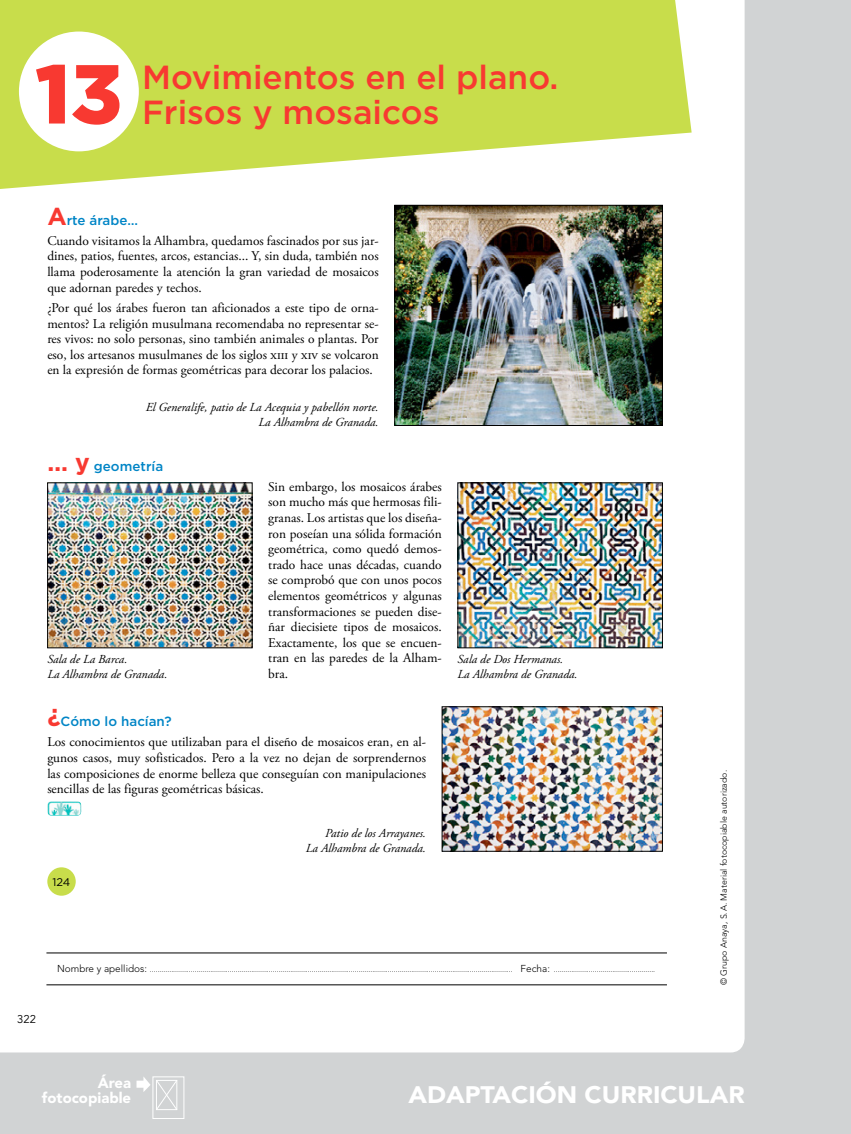
<style>
.page{position:relative;width:851px;height:1134px;background:#fff}
.page>*{position:absolute;margin:0;border:0;box-sizing:border-box;transform-origin:0 0}
.t1{font:900 83.5px "Gotham";color:#f83931}
.t2{font:500 33.38px/35.6px "Gotham";color:#f83931}
.t3{font:900 23.75px "Avenir LT Std";color:#fff;scale:1.06 1}
.t4{font:900 14.88px/14.9px "Avenir LT Std";color:#fff;text-align:right}
.t5{font:13.38px/15.6px "Adobe Garamond Pro";color:#000;text-align:justify}
.t6{font:500 13.38px "Gotham";color:#0085c6}
.t7{font:italic 12.25px/14.5px "Adobe Garamond Pro";color:#000;text-align:right}
.t8{font:11.25px "Avenir LT Std";color:#000}
.t9{font:11.12px "Gotham";color:#000}
.t10{font:300 8.75px "Avenir LT Std";color:#000}
.t11{font:300 7.5px "Avenir LT Std";color:#000}
.s1{font-family:"Gotham";font-weight:700;font-size:24.5px;color:#f83931}
.s2{font-family:"Gotham";font-weight:500;color:#0085c6}
.s3{font-weight:700;font-size:24.5px;color:#f83931}
.s4{font-size:10px}
</style>
<div class="page">
<div style="left:0;top:0;width:850px;height:1134px;background:#d1d3d4"></div>
<div style="left:0;top:0;width:744px;height:1052px;background:#fff"></div>
<div style="left:152px;top:1076px;width:32px;height:43px;border:1px solid #fff"></div>
<svg style="left:136px;top:1076px;width:42px;height:35px"></svg>
<hr style="left:46px;top:953px;width:620px;height:1px;background:#000">
<hr style="left:46px;top:984px;width:620px;height:1px;background:#000">
<div style="left:0;top:0;width:709px;height:914px;background:#fff"></div>
<svg style="left:0;top:0;width:691px;height:189px;fill:#c8dd4b"></svg>
<div style="left:47px;top:867px;width:29px;height:29px;background:#c8dd4b;border-radius:50%"></div>
<div style="left:19px;top:32px;width:120px;height:119px;background:#fff;border-radius:50%"></div>
<img style="left:443px;top:708px;width:217px;height:141px">
<div style="left:441px;top:706px;width:221px;height:145px;border:1px solid #000"></div>
<img style="left:459px;top:484px;width:201px;height:162px">
<div style="left:457px;top:482px;width:205px;height:166px;border:1px solid #000"></div>
<img style="left:396px;top:207px;width:264px;height:217px">
<div style="left:394px;top:205px;width:268px;height:221px;border:1px solid #000"></div>
<img style="left:47px;top:801px;width:34px;height:15px">
<img style="left:49px;top:484px;width:201px;height:162px">
<div style="left:47px;top:482px;width:205px;height:166px;border:1px solid #000"></div>
<p class="t1" style="left:35px;top:36px;width:89px">13</p>
<p class="t2" style="left:142px;top:59px;width:418px">Movimientos en el plano.<br>Frisos y mosaicos</p>
<p class="t5" style="left:47px;top:211px;width:333px;line-height:20.2px"><span class="s1">A</span><span class="s2">rte árabe…<br></span>Cuando visitamos la Alhambra, quedamos fascinados por sus jar-</p>
<p class="t5" style="left:47px;top:249px;width:333px">dines, patios, fuentes, arcos, estancias... Y, sin duda, también nos llama poderosamente la atención la gran variedad de mosaicos que adornan paredes y techos.</p>
<p class="t5" style="left:47px;top:300px;width:333px">¿Por qué los árabes fueron tan aficionados a este tipo de orna&shy;mentos? La religión musulmana recomendaba no representar se&shy;res vivos: no solo personas, sino también animales o plantas. Por eso, los artesanos musulmanes de los siglos xiii y xiv se volcaron en la expresión de formas geométricas para decorar los palacios.</p>
<p class="t7" style="left:146px;top:400px;width:234px">El Generalife, patio de La Acequia y pabellón norte.<br>La Alhambra de Granada.</p>
<p class="t6" style="left:47px;top:457px;width:117px"><span class="s3">… y</span> geometría</p>
<p class="t5" style="left:268px;top:479px;width:175px">Sin embargo, los mosaicos árabes son mucho más que hermosas fili&shy;granas. Los artistas que los diseña&shy;ron poseían una sólida formación geométrica, como quedó demos&shy;trado hace unas décadas, cuando se comprobó que con unos pocos elementos geométricos y algunas transformaciones se pueden dise&shy;ñar diecisiete tipos de mosaicos.<br>Exactamente, los que se encuen&shy;tran en las paredes de la Alham&shy;bra.</p>
<p class="t5" style="left:47px;top:712px;width:380px;line-height:20.2px"><span class="s1">¿</span><span class="s2">Cómo lo hacían?<br></span>Los conocimientos que utilizaban para el diseño de mosaicos eran, en al-</p>
<p class="t5" style="left:47px;top:750px;width:380px">gunos casos, muy sofisticados. Pero a la vez no dejan de sorprendernos las composiciones de enorme belleza que conseguían con manipulaciones sencillas de las figuras geométricas básicas.</p>
<p class="t7" style="left:47px;top:652px;width:121px;text-align:left">Sala de La Barca.<br>La Alhambra de Granada.</p>
<p class="t9" style="left:53px;top:875px;width:19px">124</p>
<p class="t7" style="left:306px;top:826px;width:121px">Patio de los Arrayanes.<br>La Alhambra de Granada.</p>
<p class="t7" style="left:457px;top:652px;width:121px;text-align:left">Sala de Dos Hermanas.<br>La Alhambra de Granada.</p>
<p class="t8" style="left:17px;top:1013px;width:20px">322</p>
<p class="t11" style="left:57px;top:965px;width:599px"><span class="s4">Nombre y apellidos:</span> .......................................................................................................................................................................................... <span class="s4">Fecha:</span> ....................................................</p>
<p class="t10" style="left:718px;top:985px;width:217px;rotate:-90deg">© Grupo Anaya, S.A. Material fotocopiable autorizado.</p>
<p class="t4" style="left:42px;top:1075px;width:91px">Área fotocopiable</p>
<h3 class="t3" style="left:408px;top:1080px;width:318px">ADAPTACIÓN CURRICULAR</h3>
</div>
